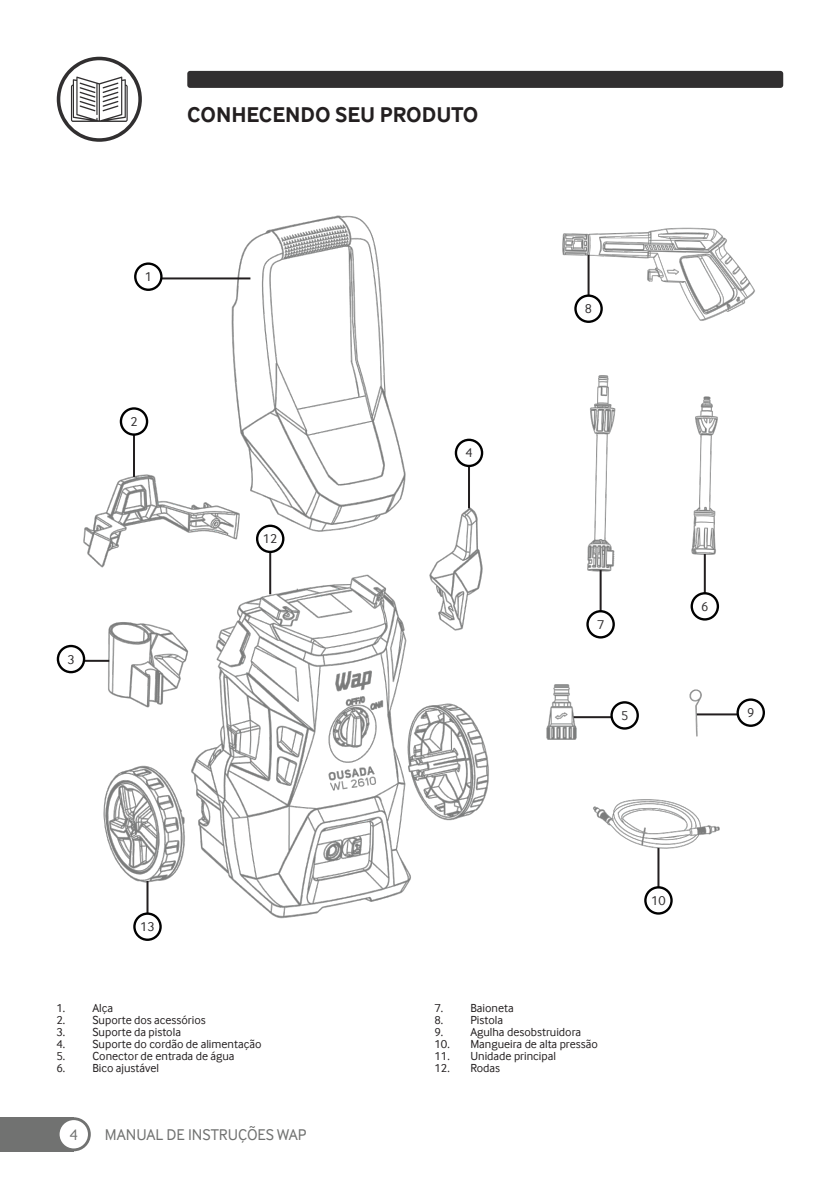
<style>
.page{position:relative;width:840px;height:1191px;background:#fff}
.page>*{position:absolute;margin:0;border:0;box-sizing:border-box;transform-origin:0 0}
.t1{font:700 22px "Inter Face";color:#231f20}
.t2{font:16px "Inter Face";color:#717271}
.t3{font:13.4px "Inter Face";color:#312f30}
.t4{font:12px "Inter Face";color:#231f20}
</style>
<div class="page">
<div style="left:0;top:1117px;width:74px;height:34px;background:#717271"></div>
<svg style="left:57px;top:1117px;width:34px;height:34px"></svg>
<div style="left:60px;top:1120px;width:28px;height:28px;background:#fff;border-radius:50%"></div>
<div style="left:187px;top:71px;width:595px;height:17px;background:#312f30;border-radius:3px"></div>
<svg style="left:57px;top:57px;width:85px;height:85px"></svg>
<div style="left:60px;top:60px;width:78px;height:78px;background:#fff;border-radius:50%"></div>
<svg style="left:71px;top:77px;width:57px;height:45px"></svg>
<img style="left:57px;top:215px;width:432px;height:726px">
<hr style="left:71px;top:660px;width:38px;height:2px;background:#231f20">
<svg style="left:57px;top:645px;width:28px;height:28px"></svg>
<div style="left:59px;top:647px;width:24px;height:24px;background:#fff;border-radius:50%"></div>
<hr style="left:148px;top:277px;width:102px;height:2px;background:#231f20">
<svg style="left:134px;top:262px;width:28px;height:29px"></svg>
<div style="left:136px;top:265px;width:24px;height:23px;background:#fff;border-radius:50%"></div>
<hr style="left:133px;top:423px;width:2px;height:54px;background:#231f20">
<svg style="left:120px;top:407px;width:28px;height:29px"></svg>
<div style="left:122px;top:410px;width:24px;height:23px;background:#fff;border-radius:50%"></div>
<hr style="left:467px;top:454px;width:2px;height:54px;background:#231f20">
<svg style="left:454px;top:439px;width:29px;height:28px"></svg>
<div style="left:457px;top:441px;width:23px;height:24px;background:#fff;border-radius:50%"></div>
<hr style="left:269px;top:540px;width:2px;height:54px;background:#231f20">
<svg style="left:256px;top:524px;width:28px;height:29px"></svg>
<div style="left:258px;top:527px;width:24px;height:24px;background:#fff;border-radius:50%"></div>
<img style="left:562px;top:227px;width:193px;height:96px">
<hr style="left:587px;top:255px;width:2px;height:55px;background:#231f20">
<svg style="left:574px;top:294px;width:28px;height:29px"></svg>
<div style="left:576px;top:297px;width:24px;height:23px;background:#fff;border-radius:50%"></div>
<img style="left:587px;top:375px;width:29px;height:205px">
<hr style="left:599px;top:570px;width:2px;height:55px;background:#231f20">
<svg style="left:586px;top:610px;width:28px;height:28px"></svg>
<div style="left:588px;top:612px;width:24px;height:24px;background:#fff;border-radius:50%"></div>
<img style="left:691px;top:396px;width:27px;height:165px">
<hr style="left:703px;top:554px;width:2px;height:53px;background:#231f20">
<svg style="left:690px;top:592px;width:28px;height:28px"></svg>
<div style="left:692px;top:594px;width:24px;height:24px;background:#fff;border-radius:50%"></div>
<hr style="left:657px;top:848px;width:2px;height:53px;background:#231f20">
<svg style="left:643px;top:886px;width:29px;height:28px"></svg>
<div style="left:646px;top:888px;width:24px;height:24px;background:#fff;border-radius:50%"></div>
<img style="left:593px;top:799px;width:127px;height:66px">
<hr style="left:572px;top:716px;width:54px;height:2px;background:#231f20">
<svg style="left:610px;top:701px;width:28px;height:28px"></svg>
<div style="left:612px;top:703px;width:24px;height:24px;background:#fff;border-radius:50%"></div>
<img style="left:546px;top:684px;width:33px;height:56px">
<hr style="left:696px;top:713px;width:56px;height:2px;background:#231f20">
<svg style="left:736px;top:698px;width:28px;height:29px"></svg>
<div style="left:738px;top:701px;width:24px;height:23px;background:#fff;border-radius:50%"></div>
<img style="left:689px;top:689px;width:16px;height:48px">
<hr style="left:146px;top:881px;width:2px;height:47px;background:#231f20">
<svg style="left:133px;top:912px;width:29px;height:29px"></svg>
<div style="left:135px;top:914px;width:24px;height:24px;background:#fff;border-radius:50%"></div>
<h1 class="t1" style="left:187px;top:102px;width:292px">CONHECENDO SEU PRODUTO</h1>
<p class="t3" style="left:145px;top:269px;width:9px">1</p>
<p class="t3" style="left:130px;top:414px;width:9px">2</p>
<p class="t3" style="left:67px;top:651px;width:9px">3</p>
<p class="t3" style="left:263px;top:531px;width:16px">12</p>
<p class="t3" style="left:465px;top:445px;width:9px">4</p>
<p class="t3" style="left:584px;top:301px;width:9px">8</p>
<p class="t3" style="left:596px;top:617px;width:9px">7</p>
<p class="t3" style="left:700px;top:599px;width:9px">6</p>
<p class="t3" style="left:620px;top:708px;width:9px">5</p>
<p class="t3" style="left:746px;top:705px;width:9px">9</p>
<p class="t3" style="left:140px;top:919px;width:16px">13</p>
<p class="t4" style="left:56px;top:1001px;width:58px">1. Alça</p>
<p class="t4" style="left:56px;top:1013px;width:151px">2. Suporte dos acessórios</p>
<p class="t4" style="left:56px;top:1025px;width:126px">3. Suporte da pistola</p>
<p class="t4" style="left:56px;top:1037px;width:206px">4. Suporte do cordão de alimentação</p>
<p class="t4" style="left:56px;top:1049px;width:179px">5. Conector de entrada de água</p>
<p class="t4" style="left:56px;top:1061px;width:104px">6. Bico ajustável</p>
<h2 class="t2" style="left:69px;top:1125px;width:10px">4</h2>
<h2 class="t2" style="left:105px;top:1125px;width:203px">MANUAL DE INSTRUÇÕES WAP</h2>
<p class="t4" style="left:434px;top:1001px;width:81px">7. Baioneta</p>
<p class="t4" style="left:434px;top:1013px;width:70px">8. Pistola</p>
<p class="t4" style="left:434px;top:1025px;width:148px">9. Agulha desobstruidora</p>
<p class="t4" style="left:434px;top:1037px;width:165px">10. Mangueira de alta pressão</p>
<p class="t4" style="left:434px;top:1049px;width:123px">11. Unidade principal</p>
<p class="t4" style="left:434px;top:1061px;width:67px">12. Rodas</p>
<p class="t3" style="left:651px;top:893px;width:16px">10</p>
</div>
